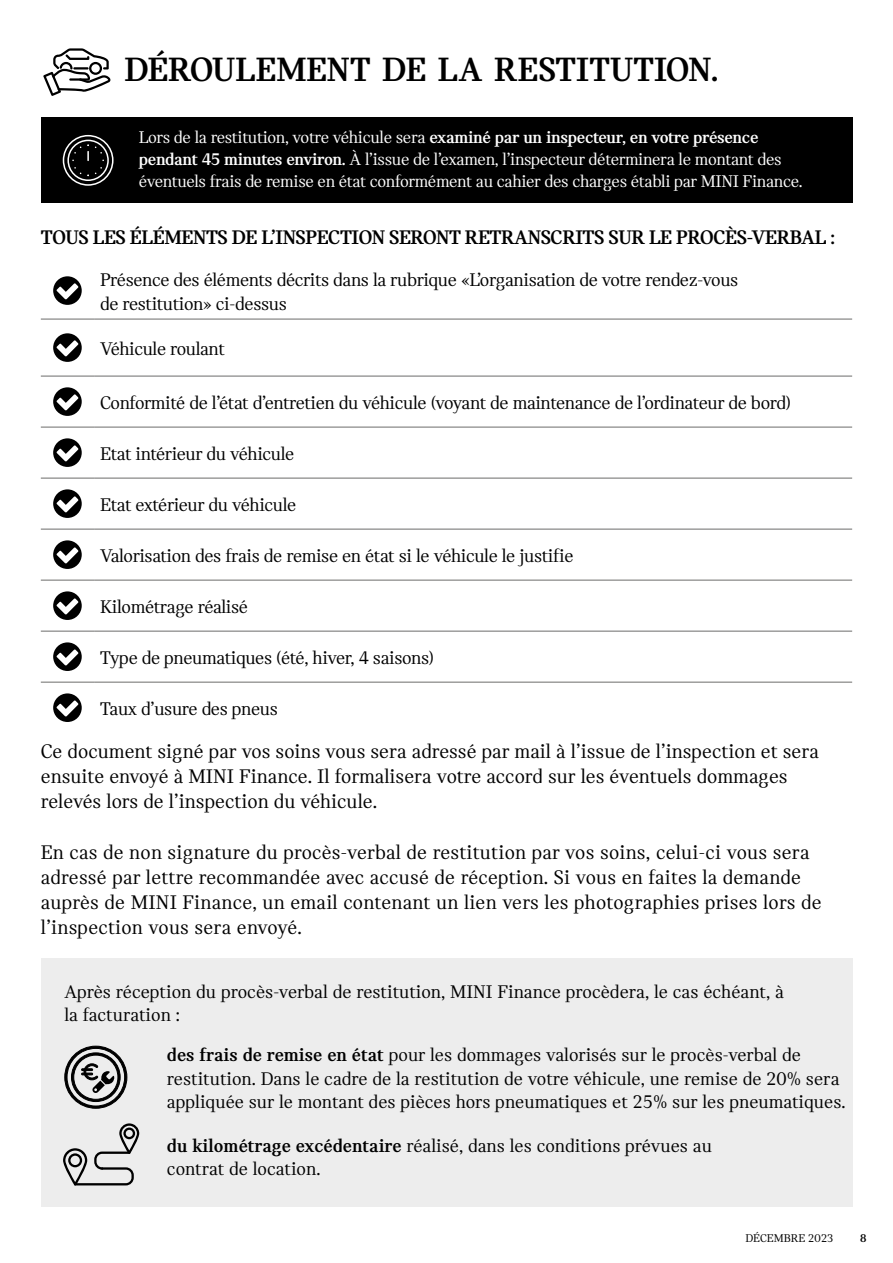
<style>
.page{position:relative;width:893px;height:1263px;background:#fff}
.page>*{position:absolute;margin:0;border:0;box-sizing:border-box;transform-origin:0 0}
.t1{font:700 36px "MINI Serif";letter-spacing:.005em;color:#000}
.t2{font:21px/25.2px "MINI Serif";letter-spacing:.01em;color:#000}
.t3{font:700 21px "MINI Serif";letter-spacing:-.02em;color:#000}
.t4{font:19.5px/23.4px "MINI Serif";color:#000}
.t5{font:19.5px/23.4px "MINI Serif";letter-spacing:-.02em;color:#000}
.t6{font:18px/21.6px "MINI Serif";letter-spacing:-.02em;color:#fff}
.t7{font:12px "MINI Serif";color:#000}
.t8{font:700 12px "MINI Serif";color:#000}
.s1{font-weight:700}
</style>
<div class="page">
<div style="left:41px;top:117px;width:811px;height:86px;background:#000"></div>
<div style="left:41px;top:958px;width:811px;height:249px;background:#ededed"></div>
<hr style="left:41px;top:318px;width:53px;height:2px;background:#9d9d9c">
<hr style="left:94px;top:318px;width:758px;height:2px;background:#9d9d9c">
<hr style="left:41px;top:375px;width:53px;height:2px;background:#9d9d9c">
<hr style="left:94px;top:375px;width:758px;height:2px;background:#9d9d9c">
<hr style="left:41px;top:426px;width:53px;height:2px;background:#9d9d9c">
<hr style="left:94px;top:426px;width:758px;height:2px;background:#9d9d9c">
<hr style="left:41px;top:477px;width:53px;height:2px;background:#9d9d9c">
<hr style="left:94px;top:477px;width:758px;height:2px;background:#9d9d9c">
<hr style="left:41px;top:528px;width:53px;height:2px;background:#9d9d9c">
<hr style="left:94px;top:528px;width:758px;height:2px;background:#9d9d9c">
<hr style="left:41px;top:579px;width:53px;height:2px;background:#9d9d9c">
<hr style="left:94px;top:579px;width:758px;height:2px;background:#9d9d9c">
<hr style="left:41px;top:630px;width:53px;height:2px;background:#9d9d9c">
<hr style="left:94px;top:630px;width:758px;height:2px;background:#9d9d9c">
<hr style="left:41px;top:681px;width:53px;height:2px;background:#9d9d9c">
<hr style="left:94px;top:681px;width:758px;height:2px;background:#9d9d9c">
<svg style="left:53px;top:276px;width:29px;height:29px"></svg>
<svg style="left:53px;top:333px;width:29px;height:29px"></svg>
<svg style="left:53px;top:387px;width:29px;height:29px"></svg>
<svg style="left:53px;top:438px;width:29px;height:29px"></svg>
<svg style="left:53px;top:489px;width:29px;height:29px"></svg>
<svg style="left:53px;top:540px;width:29px;height:29px"></svg>
<svg style="left:53px;top:591px;width:29px;height:29px"></svg>
<svg style="left:53px;top:642px;width:29px;height:29px"></svg>
<svg style="left:53px;top:693px;width:29px;height:29px"></svg>
<svg style="left:43px;top:48px;width:68px;height:48px"></svg>
<svg style="left:64px;top:1046px;width:63px;height:63px"></svg>
<svg style="left:63px;top:1123px;width:76px;height:62px"></svg>
<svg style="left:63px;top:135px;width:51px;height:51px"></svg>
<h1 class="t1" style="left:124px;top:49px;width:596px">DÉROULEMENT DE LA RESTITUTION.</h1>
<p class="t6" style="left:139px;top:127px;width:665px">Lors de la restitution, votre véhicule sera <span class="s1">examiné par un inspecteur, en votre présence pendant 45 minutes environ.</span> À l’issue de l’examen, l’inspecteur déterminera le montant des éventuels frais de remise en état conformément au cahier des charges établi par MINI Finance.</p>
<p class="t3" style="left:41px;top:225px;width:796px">TOUS LES ÉLÉMENTS DE L’INSPECTION SERONT RETRANSCRITS SUR LE PROCÈS-VERBAL :</p>
<p class="t5" style="left:100px;top:268px;width:640px">Présence des éléments décrits dans la rubrique «L’organisation de votre rendez‑vous de restitution» ci-dessus</p>
<p class="t5" style="left:100px;top:337px;width:126px">Véhicule roulant</p>
<p class="t5" style="left:100px;top:391px;width:692px">Conformité de l’état d’entretien du véhicule (voyant de maintenance de l’ordinateur de bord)</p>
<p class="t5" style="left:100px;top:442px;width:196px">Etat intérieur du véhicule</p>
<p class="t5" style="left:100px;top:493px;width:198px">Etat extérieur du véhicule</p>
<p class="t5" style="left:100px;top:544px;width:475px">Valorisation des frais de remise en état si le véhicule le justifie</p>
<p class="t5" style="left:100px;top:595px;width:149px">Kilométrage réalisé</p>
<p class="t5" style="left:100px;top:646px;width:336px">Type de pneumatiques (été, hiver, 4 saisons)</p>
<p class="t5" style="left:100px;top:697px;width:179px">Taux d’usure des pneus</p>
<p class="t2" style="left:41px;top:739px;width:780px">Ce document signé par vos soins vous sera adressé par mail à l’issue de l’inspection et sera ensuite envoyé à MINI Finance. Il formalisera votre accord sur les éventuels dommages relevés lors de l’inspection du véhicule.</p>
<p class="t2" style="left:41px;top:839px;width:782px">En cas de non signature du procès-verbal de restitution par vos soins, celui-ci vous sera adressé par lettre recommandée avec accusé de réception. Si vous en faites la demande auprès de MINI Finance, un email contenant un lien vers les photographies prises lors de l’inspection vous sera envoyé.</p>
<p class="t4" style="left:64px;top:980px;width:721px">Après réception du procès-verbal de restitution, MINI Finance procèdera, le cas échéant, à la facturation :</p>
<p class="t4" style="left:167px;top:1043px;width:680px"><span class="s1">des frais de remise en état</span> pour les dommages valorisés sur le procès-verbal de restitution. Dans le cadre de la restitution de votre véhicule, une remise de 20% sera appliquée sur le montant des pièces hors pneumatiques et 25% sur les pneumatiques.</p>
<p class="t4" style="left:167px;top:1134px;width:546px"><span class="s1">du kilométrage excédentaire</span> réalisé, dans les conditions prévues au contrat de location.</p>
<p class="t7" style="left:745px;top:1231px;width:90px">DÉCEMBRE 2023</p>
<p class="t8" style="left:860px;top:1231px;width:8px">8</p>
</div>
